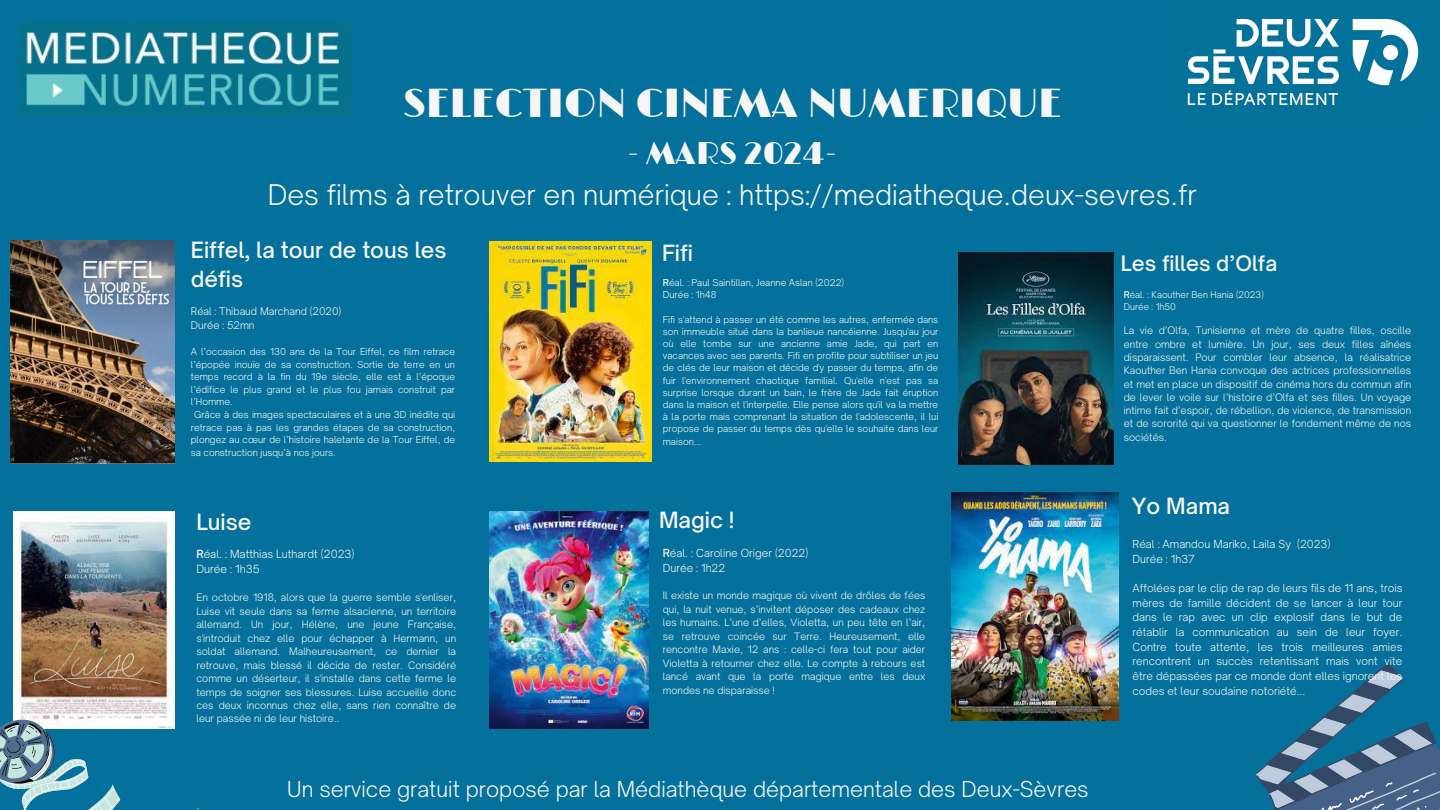
<style>
.page{position:relative;width:1440px;height:810px;background:#03719b}
.page>*{position:absolute;margin:0;border:0;box-sizing:border-box;transform-origin:0 0}
.t1{font:40.3px "Limelight";color:#f6f6f7}
.t2{font:31.3px "Limelight";color:#f6f6f7}
.t3{font:300 27.3px "Open Sauce One";color:#f6f6f7}
.t4{font:500 21.4px/29.2px "Open Sauce One";color:#f6f6f7}
.t5{font:300 21px "Open Sauce One";color:#f6f6f7}
.t6{font:500 20.4px "Open Sauce One";color:#f6f6f7}
.t7{font:300 10.8px/14.8px "Open Sauce One";color:#f6f6f7}
.t8{font:300 10.6px/14.6px "Open Sauce One";color:#f6f6f7}
.t9{font:300 10.1px/13.9px "Open Sauce One";color:#f6f6f7}
.t10{font:300 9.9px/13.5px "Open Sauce One";color:#f6f6f7;text-align:justify}
.t11{font:300 9.8px/13.5px "Open Sauce One";color:#f6f6f7;text-align:justify}
.t12{font:300 9.2px/12.2px "Open Sauce One";color:#f6f6f7;text-align:justify}
.t13{font:300 8.9px "Open Sauce One";color:#f6f6f7}
.s1{font-weight:500}
</style>
<div class="page">
<img style="left:1187px;top:18px;width:232px;height:88px">
<img style="left:19px;top:22px;width:333px;height:95px">
<svg style="left:1255px;top:663px;width:185px;height:147px"></svg>
<img style="left:490px;top:242px;width:162px;height:220px">
<img style="left:958px;top:252px;width:156px;height:212px">
<img style="left:14px;top:511px;width:161px;height:218px">
<svg style="left:0;top:719px;width:120px;height:91px"></svg>
<img style="left:490px;top:511px;width:159px;height:217px">
<img style="left:952px;top:493px;width:166px;height:228px">
<img style="left:10px;top:240px;width:164px;height:224px">
<p class="t1" style="left:403px;top:80px;width:661px">SELECTION CINEMA NUMERIQUE</p>
<p class="t2" style="left:628px;top:135px;width:210px">- MARS 2024-</p>
<p class="t3" style="left:268px;top:178px;width:931px">Des films à retrouver en numérique : https://mediatheque.deux-sevres.fr</p>
<p class="t4" style="left:191px;top:235px;width:257px">Eiffel, la tour de tous les défis</p>
<p class="t4" style="left:662px;top:238px;width:33px">Fifi</p>
<p class="t6" style="left:1121px;top:251px;width:158px">Les filles d’Olfa</p>
<h4 class="t12" style="left:663px;top:276px;width:183px"><span class="s1">R</span>éal. : Paul Saintillan, Jeanne Aslan (2022)</h4>
<h4 class="t12" style="left:663px;top:288px;width:55px">Durée : 1h48</h4>
<p class="t12" style="left:663px;top:313px;width:277px">Fifi s'attend à passer un été comme les autres, enfermée dans son immeuble situé dans la banlieue nancéienne. Jusqu'au jour où elle tombe sur une ancienne amie Jade, qui part en vacances avec ses parents. Fifi en profite pour subtiliser un jeu de clés de leur maison et décide d'y passer du temps, afin de fuir l'environnement chaotique familial. Qu'elle n'est pas sa surprise lorsque durant un bain, le frère de Jade fait éruption dans la maison et l'interpelle. Elle pense alors qu'il va la mettre à la porte mais comprenant la situation de l'adolescente, il lui propose de passer du temps dès qu'elle le souhaite dans leur maison...</p>
<h2 class="t13" style="left:1124px;top:289px;width:142px"><span class="s1">R</span>éal. : Kaouther Ben Hania (2023)</h2>
<h2 class="t13" style="left:1124px;top:301px;width:54px">Durée : 1h50</h2>
<h2 class="t10" style="left:1124px;top:324px;width:289px">La vie d’Olfa, Tunisienne et mère de quatre filles, oscille entre ombre et lumière. Un jour, ses deux filles aînées disparaissent. Pour combler leur absence, la réalisatrice Kaouther Ben Hania convoque des actrices professionnelles et met en place un dispositif de cinéma hors du commun afin de lever le voile sur l’histoire d’Olfa et ses filles. Un voyage intime fait d’espoir, de rébellion, de violence, de transmission et de sororité qui va questionner le fondement même de nos sociétés.</h2>
<p class="t9" style="left:191px;top:304px;width:152px">Réal : Thibaud Marchand (2020)<br>Durée : 52mn</p>
<p class="t12" style="left:191px;top:345px;width:266px;line-height:12.6px">A l’occasion des 130 ans de la Tour Eiffel, ce film retrace l’épopée inouïe de sa construction. Sortie de terre en un temps record à la fin du 19e siècle, elle est à l’époque l’édifice le plus grand et le plus fou jamais construit par l’Homme.</p>
<p class="t12" style="left:191px;top:408px;width:266px;line-height:12.6px;text-indent:3px">Grâce à des images spectaculaires et à une 3D inédite qui retrace pas à pas les grandes étapes de sa construction, plongez au cœur de l’histoire haletante de la Tour Eiffel, de sa construction jusqu’à nos jours.</p>
<h4 class="t4" style="left:196px;top:507px;width:57px">Luise</h4>
<h4 class="t7" style="left:196px;top:547px;width:160px"><span class="s1">R</span>éal. : Matthias Luthardt (2023)<br>Durée : 1h35</h4>
<h4 class="t10" style="left:196px;top:591px;width:261px">En octobre 1918, alors que la guerre semble s'enliser, Luise vit seule dans sa ferme alsacienne, un territoire allemand. Un jour, Hélène, une jeune Française, s'introduit chez elle pour échapper à Hermann, un soldat allemand. Malheureusement, ce dernier la retrouve, mais blessé il décide de rester. Considéré comme un déserteur, il s'installe dans cette ferme le temps de soigner ses blessures. Luise accueille donc ces deux inconnus chez elle, sans rien connaître de leur passée ni de leur histoire..</h4>
<p class="t4" style="left:659px;top:505px;width:77px">Magic !</p>
<p class="t12" style="left:663px;top:508px;width:4px">.</p>
<h4 class="t8" style="left:663px;top:546px;width:147px;line-height:14.2px"><span class="s1">R</span>éal. : Caroline Origer (2022)<br>Durée : 1h22</h4>
<h4 class="t11" style="left:663px;top:589px;width:264px">Il existe un monde magique où vivent de drôles de fées qui, la nuit venue, s’invitent déposer des cadeaux chez les humains. L’une d’elles, Violetta, un peu tête en l’air, se retrouve coincée sur Terre. Heureusement, elle rencontre Maxie, 12 ans : celle-ci fera tout pour aider Violetta à retourner chez elle. Le compte à rebours est lancé avant que la porte magique entre les deux mondes ne disparaisse !</h4>
<p class="t7" style="left:196px;top:797px;width:5px">.</p>
<h1 class="t5" style="left:287px;top:776px;width:803px">Un service gratuit proposé par la Médiathèque départementale des Deux-Sèvres</h1>
<p class="t4" style="left:1132px;top:492px;width:100px">Yo Mama</p>
<h4 class="t8" style="left:1133px;top:537px;width:199px">Réal : Amandou Mariko, Laila Sy (2023)<br>Durée : 1h37</h4>
<h4 class="t8" style="left:1133px;top:581px;width:271px;text-align:justify">Affolées par le clip de rap de leurs fils de 11 ans, trois mères de famille décident de se lancer à leur tour dans le rap avec un clip explosif dans le but de rétablir la communication au sein de leur foyer.<br>Contre toute attente, les trois meilleures amies rencontrent un succès retentissant mais vont vite être dépassées par ce monde dont elles ignorent les codes et leur soudaine notoriété...</h4>
</div>
